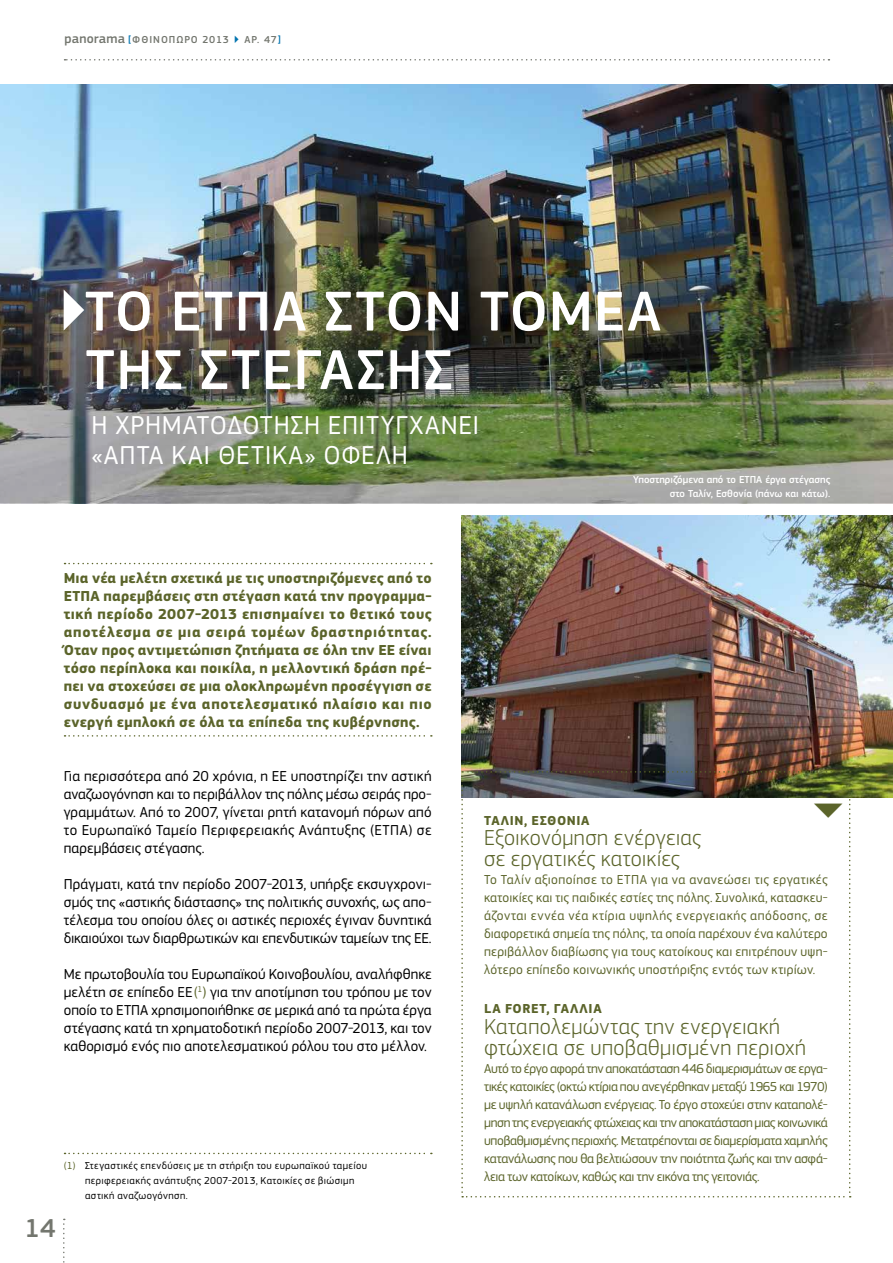
<style>
.page{position:relative;width:893px;height:1263px;background:#fff}
.page>*{position:absolute;margin:0;border:0;box-sizing:border-box;transform-origin:0 0}
.t1{font:500 58.5px/58.5px "EC Square Sans Pro";letter-spacing:.03em;color:#fff}
.t2{font:500 40.5px "EC Square Sans Pro";color:#5b642a}
.t3{font:27px/30px "EC Square Sans Pro";letter-spacing:.03em;color:#fff}
.t4{font:500 27px "EC Square Sans Pro";color:#73766e}
.t5{font:300 22.5px/21px "EC Square Sans Pro";letter-spacing:.015em;color:#5b642a}
.t6{font:15px/18px "EC Square Sans Pro";letter-spacing:.005em;color:#000;text-align:justify}
.t7{font:700 15px/18px "EC Square Sans Pro";letter-spacing:.02em;color:#5b642a;text-align:justify}
.t8{font:13.5px/18px "EC Square Sans Pro";color:#5b642a;text-align:justify}
.t9{font:700 13.5px "EC Square Sans Pro";letter-spacing:.045em;color:#5b642a}
.t10{font:10.5px/15px "EC Square Sans Pro";letter-spacing:.04em;color:#000}
.t11{font:500 10.5px/13.5px "EC Square Sans Pro";color:#fff;text-align:right}
.t12{font:500 10.5px "EC Square Sans Pro";letter-spacing:.095em;color:#73766e}
.s1{font-size:13.5px}
.s2{color:#0073af}
.s3{color:#5b642a}
</style>
<div class="page">
<img style="left:461px;top:516px;width:432px;height:282px">
<img style="left:0;top:59px;width:893px;height:444px">
<svg style="left:65px;top:563px;width:367px;height:1px"></svg>
<svg style="left:65px;top:735px;width:367px;height:2px"></svg>
<svg style="left:461px;top:771px;width:390px;height:426px"></svg>
<svg style="left:65px;top:1153px;width:367px;height:1px"></svg>
<svg style="left:63px;top:1219px;width:2px;height:44px"></svg>
<svg style="left:65px;top:59px;width:764px;height:2px"></svg>
<p class="t12" style="left:65px;top:33px;width:217px"><span class="s1">panorama</span> <span class="s2">[</span>ΦΘΙΝΌΠΩΡΟ 2013 <span class="s2">▶</span> AP. 47<span class="s2">]</span></p>
<h1 class="t1" style="left:86px;top:283px;width:577px;text-indent:-30px">▶ΤΟ ΕΤΠΑ ΣΤΟΝ ΤΟΜΈΑ<br>ΤΗΣ ΣΤΈΓΑΣΗΣ</h1>
<h3 class="t3" style="left:92px;top:410px;width:389px">Η ΧΡΗΜΑΤΟΔΌΤΗΣΗ ΕΠΙΤΥΓΧΆΝΕΙ «ΑΠΤΆ ΚΑΙ ΘΕΤΙΚΆ» ΟΦΈΛΗ</h3>
<p class="t7" style="left:64px;top:569px;width:369px">Μια νέα μελέτη σχετικά με τις υποστηριζόμενες από το ΕΤΠΑ παρεμβάσεις στη στέγαση κατά την προγραμμα&shy;τική περίοδο 2007-2013 επισημαίνει το θετικό τους αποτέλεσμα σε μια σειρά τομέων δραστηριότητας.<br>Όταν προς αντιμετώπιση ζητήματα σε όλη την ΕΕ είναι τόσο περίπλοκα και ποικίλα, η μελλοντική δράση πρέ&shy;πει να στοχεύσει σε μια ολοκληρωμένη προσέγγιση σε συνδυασμό με ένα αποτελεσματικό πλαίσιο και πιο ενεργή εμπλοκή σε όλα τα επίπεδα της κυβέρνησης.</p>
<p class="t6" style="left:64px;top:767px;width:369px">Για περισσότερα από 20 χρόνια, η ΕΕ υποστηρίζει την αστική αναζωογόνηση και το περιβάλλον της πόλης μέσω σειράς προ&shy;γραμμάτων. Από το 2007, γίνεται ρητή κατανομή πόρων από το Ευρωπαϊκό Ταμείο Περιφερειακής Ανάπτυξης (ΕΤΠΑ) σε παρεμβάσεις στέγασης.</p>
<p class="t6" style="left:64px;top:875px;width:369px">Πράγματι, κατά την περίοδο 2007-2013, υπήρξε εκσυγχρονι&shy;σμός της «αστικής διάστασης» της πολιτικής συνοχής, ως απο&shy;τέλεσμα του οποίου όλες οι αστικές περιοχές έγιναν δυνητικά δικαιούχοι των διαρθρωτικών και επενδυτικών ταμείων της ΕΕ.</p>
<p class="t6" style="left:64px;top:965px;width:369px">Με πρωτοβουλία του Ευρωπαϊκού Κοινοβουλίου, αναλήφθηκε μελέτη σε επίπεδο ΕΕ<span class="s3">(</span><sup>1</sup><span class="s3">)</span> για την αποτίμηση του τρόπου με τον οποίο το ΕΤΠΑ χρησιμοποιήθηκε σε μερικά από τα πρώτα έργα στέγασης κατά τη χρηματοδοτική περίοδο 2007-2013, και τον καθορισμό ενός πιο αποτελεσματικού ρόλου του στο μέλλον.</p>
<h3 class="t4" style="left:25px;top:1212px;width:32px">14</h3>
<p class="t10" style="left:85px;top:1158px;width:284px;text-indent:-21px"><span class="s3">(1)</span> Στεγαστικές επενδύσεις με τη στήριξη του ευρωπαϊκού ταμείου περιφερειακής ανάπτυξης 2007-2013, Κατοικίες σε βιώσιμη αστική αναζωογόνηση.</p>
<p class="t11" style="left:633px;top:473px;width:199px">Υποστηριζόμενα από το ΕΤΠΑ έργα στέγασης στο Ταλίν, Εσθονία (πάνω και κάτω).</p>
<h2 class="t2" style="left:851px;top:798px;width:26px;rotate:90deg">▶</h2>
<p class="t9" style="left:484px;top:812px;width:100px">ΤΑΛΊΝ, ΕΣΘΟΝΊΑ</p>
<h3 class="t5" style="left:484px;top:826px;width:218px">Εξοικονόμηση ενέργειας σε εργατικές κατοικίες</h3>
<p class="t8" style="left:484px;top:870px;width:345px">Το Ταλίν αξιοποίησε το ΕΤΠΑ για να ανανεώσει τις εργατικές κατοικίες και τις παιδικές εστίες της πόλης. Συνολικά, κατασκευ&shy;άζονται εννέα νέα κτίρια υψηλής ενεργειακής απόδοσης, σε διαφορετικά σημεία της πόλης, τα οποία παρέχουν ένα καλύτερο περιβάλλον διαβίωσης για τους κατοίκους και επιτρέπουν υψη&shy;λότερο επίπεδο κοινωνικής υποστήριξης εντός των κτιρίων.</p>
<p class="t9" style="left:484px;top:1000px;width:112px">LA FORET, ΓΑΛΛΊΑ</p>
<h3 class="t5" style="left:484px;top:1015px;width:323px">Καταπολεμώντας την ενεργειακή φτώχεια σε υποβαθμισμένη περιοχή</h3>
<p class="t8" style="left:484px;top:1059px;width:345px">Αυτό το έργο αφορά την αποκατάσταση 446 διαμερισμάτων σε εργα&shy;τικές κατοικίες (οκτώ κτίρια που ανεγέρθηκαν μεταξύ 1965 και 1970) με υψηλή κατανάλωση ενέργειας. Το έργο στοχεύει στην καταπολέ&shy;μηση της ενεργειακής φτώχειας και την αποκατάσταση μιας κοινωνικά υποβαθμισμένης περιοχής. Μετατρέπονται σε διαμερίσματα χαμηλής κατανάλωσης που θα βελτιώσουν την ποιότητα ζωής και την ασφά&shy;λεια των κατοίκων, καθώς και την εικόνα της γειτονιάς.</p>
</div>
